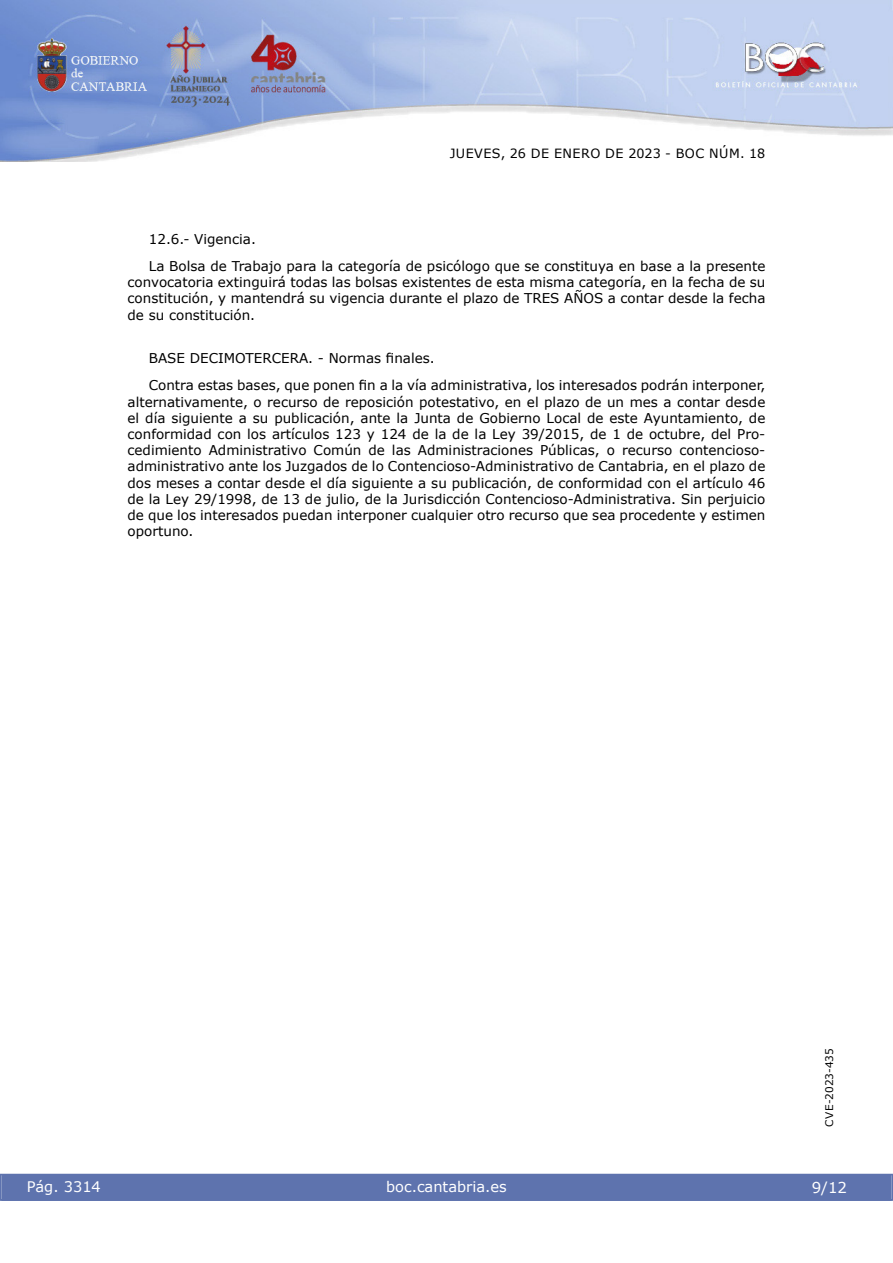
<style>
.page{position:relative;width:893px;height:1263px;background:#fff}
.page>*{position:absolute;margin:0;border:0;box-sizing:border-box;transform-origin:0 0}
.t1{font:15px "Verdana 2";color:#fff}
.t2{font:14.55px "Verdana 2";color:#fff}
.inicio_de_parrafo{font:13.5px/16.2px "Verdana 2";color:#000;text-align:justify}
.inicio_de_parrafo-2{font:13.5px "Verdana";color:#000}
.t3{font:12.75px "Verdana 2";letter-spacing:.035em;color:#000}
.t4{font:10.5px "Verdana 2";color:#000}
.s1{font-family:"Verdana"}
</style>
<div class="page">
<img style="left:0;top:0;width:893px;height:161px">
<div style="left:1px;top:1174px;width:890px;height:27px;background:#5e73ae"></div>
<p class="t3" style="left:450px;top:144px;width:317px">JUEVES, 26 DE ENERO DE 2023 - BOC NÚM. 18</p>
<p class="inicio_de_parrafo" style="left:149px;top:231px;width:109px">12.6.- Vigencia.</p>
<p class="inicio_de_parrafo" style="left:128px;top:258px;width:639px;text-indent:21px">La Bolsa de Trabajo para la categoría de psicólogo que se constituya en base a la presente convocatoria extinguirá todas las bolsas existentes de esta misma categoría, en la fecha de su constitución, y mantendrá su vigencia durante el plazo de TRES AÑOS a contar desde la fecha de su constitución.</p>
<p class="inicio_de_parrafo-2" style="left:149px;top:349px;width:287px">BASE DECIMOTERCERA. - Normas finales.</p>
<p class="inicio_de_parrafo" style="left:128px;top:377px;width:639px;text-indent:21px"><span class="s1">Contra estas bases, que ponen fin a la vía administrativa, los interesados podrán interponer, </span>alternativamente, o recurso de reposición potestativo, en el plazo de un mes a contar desde el día siguiente a su publicación, ante la Junta de Gobierno Local de este Ayuntamiento, de conformidad con los artículos 123 y 124 de la de la Ley 39/2015, de 1 de octubre, del Pro&shy;cedimiento Administrativo Común de las Administraciones Públicas, o recurso contencioso&shy;administrativo ante los Juzgados de lo Contencioso-Administrativo de Cantabria, en el plazo de dos meses a contar desde el día siguiente a su publicación, de conformidad con el artículo 46 de la Ley 29/1998, de 13 de julio, de la Jurisdicción Contencioso-Administrativa. Sin perjuicio de que los interesados puedan interponer cualquier otro recurso que sea procedente y estimen oportuno.</p>
<p class="t2" style="left:27px;top:1177px;width:76px">Pág. 3314</p>
<p class="t2" style="left:386px;top:1177px;width:122px">boc.cantabria.es</p>
<p class="t4" style="left:822px;top:1126px;width:80px;rotate:-90deg">CVE-2023-435</p>
<p class="t1" style="left:812px;top:1177px;width:37px">9/12</p>
</div>
